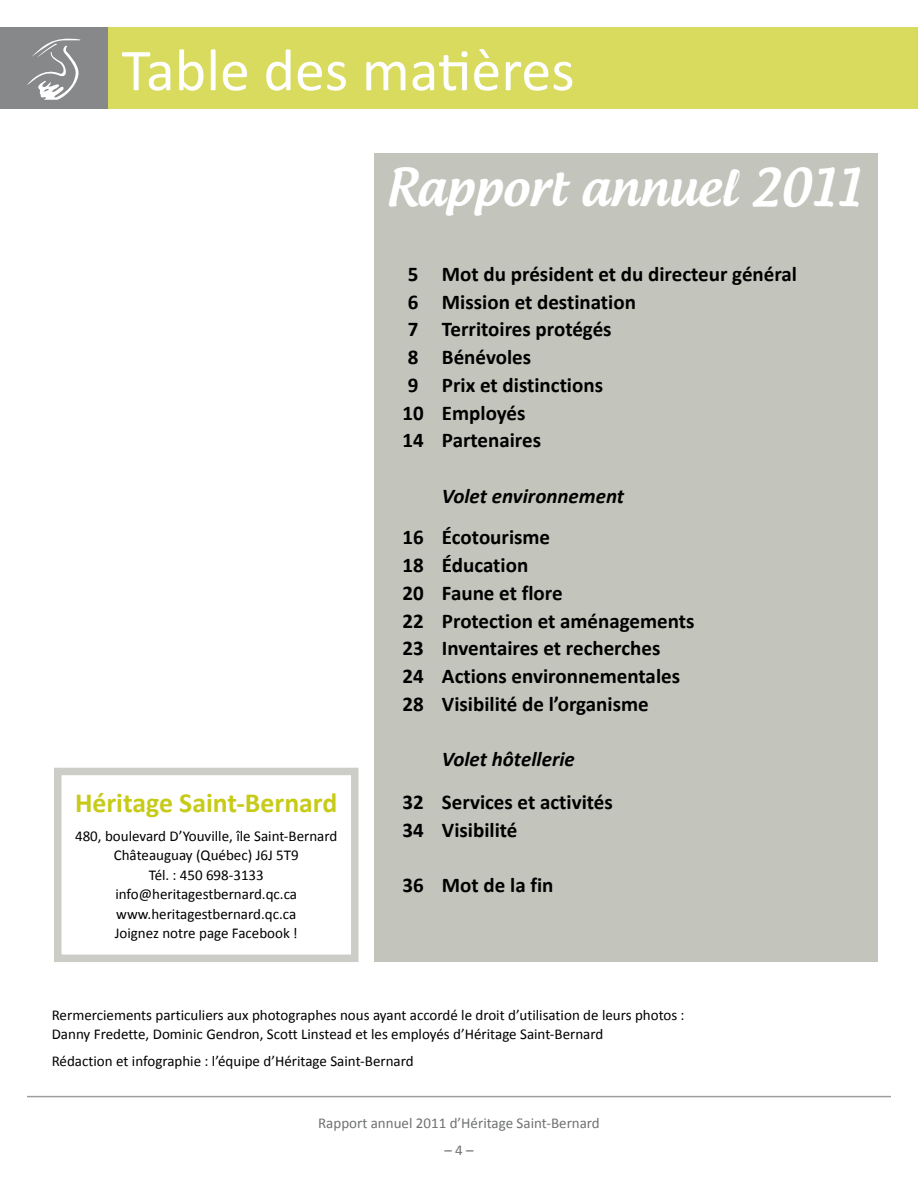
<style>
.page{position:relative;width:918px;height:1188px;background:#fff}
.page>*{position:absolute;margin:0;border:0;box-sizing:border-box;transform-origin:0 0}
.t1{font:60px "Calibri";color:#fff}
.t2{font:500 49.5px "Androgyne";color:#fff}
.t3{font:700 27.75px "Calibri";color:#c7cb18}
.t4{font:700 21px/27.8px "Calibri";color:#000}
.t5{font:italic 700 21px "Calibri";color:#000}
.t6{font:15px/19.5px "Calibri";color:#000}
.t7{font:15px "Calibri";color:#707172}
</style>
<div class="page">
<div style="left:95px;top:27px;width:823px;height:81px;background:#d8db5d"></div>
<div style="left:0;top:27px;width:108px;height:81px;background:#87888a"></div>
<svg style="left:27px;top:38px;width:54px;height:62px"></svg>
<hr style="left:27px;top:1096px;width:864px;height:1px;background:#9c9e9f">
<div style="left:374px;top:154px;width:504px;height:808px;background:#c3c4bc"></div>
<svg style="left:54px;top:767px;width:305px;height:195px"></svg>
<h1 class="t1" style="left:122px;top:32px;width:455px">Table des matières</h1>
<h2 class="t2" style="left:386px;top:155px;width:477px">Rapport annuel 2011</h2>
<h3 class="t3" style="left:75px;top:786px;width:264px">Héritage Saint-Bernard</h3>
<p class="t6" style="left:75px;top:826px;width:264px;text-align:center">480, boulevard D’Youville, île Saint-Bernard<br>Châteauguay (Québec) J6J 5T9<br>Tél. : 450 698-3133 info@heritagestbernard.qc.ca www.heritagestbernard.qc.ca<br>Joignez notre page Facebook !</p>
<h3 class="t4" style="left:403px;top:260px;width:396px">5 Mot du président et du directeur général<br>6 Mission et destination<br>7 Territoires protégés<br>8 Bénévoles<br>9 Prix et distinctions<br>10 Employés<br>14 Partenaires</h3>
<h3 class="t5" style="left:442px;top:483px;width:184px">Volet environnement</h3>
<h3 class="t4" style="left:403px;top:524px;width:293px">16 Écotourisme<br>18 Éducation<br>20 Faune et flore<br>22 Protection et aménagements<br>23 Inventaires et recherches<br>24 Actions environnementales<br>28 Visibilité de l’organisme</h3>
<h3 class="t5" style="left:442px;top:746px;width:134px">Volet hôtellerie</h3>
<h3 class="t4" style="left:403px;top:788px;width:212px">32 Services et activités<br>34 Visibilité</h3>
<h3 class="t4" style="left:403px;top:871px;width:152px">36 Mot de la fin</h3>
<p class="t6" style="left:52px;top:1005px;width:634px">Rermerciements particuliers aux photographes nous ayant accordé le droit d’utilisation de leurs photos :<br>Danny Fredette, Dominic Gendron, Scott Linstead et les employés d’Héritage Saint-Bernard</p>
<p class="t6" style="left:52px;top:1051px;width:363px">Rédaction et infographie : l’équipe d’Héritage Saint-Bernard</p>
<p class="t7" style="left:318px;top:1113px;width:283px">Rapport annuel 2011 d’Héritage Saint-Bernard</p>
<p class="t7" style="left:444px;top:1140px;width:31px">– 4 –</p>
</div>
